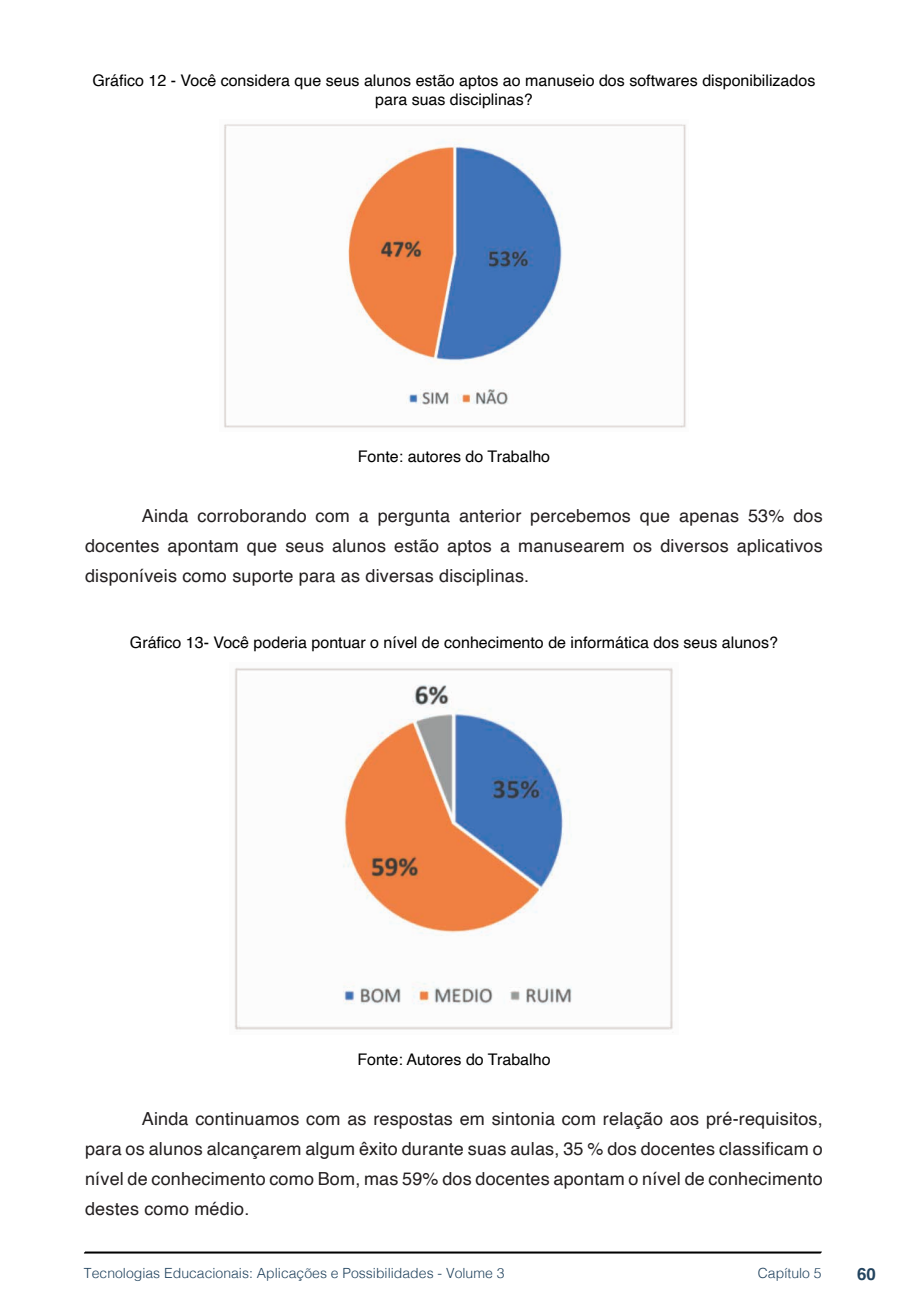
<style>
.page{position:relative;width:908px;height:1304px;background:#fff}
.page>*{position:absolute;margin:0;border:0;box-sizing:border-box;transform-origin:0 0}
.t1{font:18px/30px "Helvetica";letter-spacing:.01em;color:#231f20;text-align:justify}
.t2{font:700 16.8px "Helvetica";color:#23445f}
.t3{font:16px/19.2px "Helvetica";color:#000;text-align:center}
.t4{font:300 14px "Helvetica";color:#23445f}
</style>
<div class="page">
<svg style="left:84px;top:1251px;width:737px;height:3px;background:#515151"></svg>
<img style="left:224px;top:124px;width:462px;height:304px">
<img style="left:235px;top:668px;width:438px;height:362px">
<p class="t3" style="left:92px;top:71px;width:724px">Gráfico 12 - Você considera que seus alunos estão aptos ao manuseio dos softwares disponibilizados para suas disciplinas?</p>
<p class="t3" style="left:357px;top:447px;width:194px">Fonte: autores do Trabalho</p>
<p class="t1" style="left:85px;top:501px;width:738px;text-indent:57px">Ainda corroborando com a pergunta anterior percebemos que apenas 53% dos docentes apontam que seus alunos estão aptos a manusearem os diversos aplicativos disponíveis como suporte para as diversas disciplinas.</p>
<p class="t3" style="left:130px;top:634px;width:649px">Gráfico 13- Você poderia pontuar o nível de conhecimento de informática dos seus alunos?</p>
<p class="t3" style="left:357px;top:1050px;width:195px">Fonte: Autores do Trabalho</p>
<p class="t1" style="left:85px;top:1104px;width:738px;text-indent:57px">Ainda continuamos com as respostas em sintonia com relação aos pré-requisitos, para os alunos alcançarem algum êxito durante suas aulas, 35 % dos docentes classificam o nível de conhecimento como Bom, mas 59% dos docentes apontam o nível de conhecimento destes como médio.</p>
<p class="t4" style="left:84px;top:1261px;width:422px">Tecnologias Educacionais: Aplicações e Possibilidades - Volume 3</p>
<p class="t4" style="left:757px;top:1261px;width:65px">Capítulo 5</p>
<p class="t2" style="left:856px;top:1264px;width:20px">60</p>
</div>
